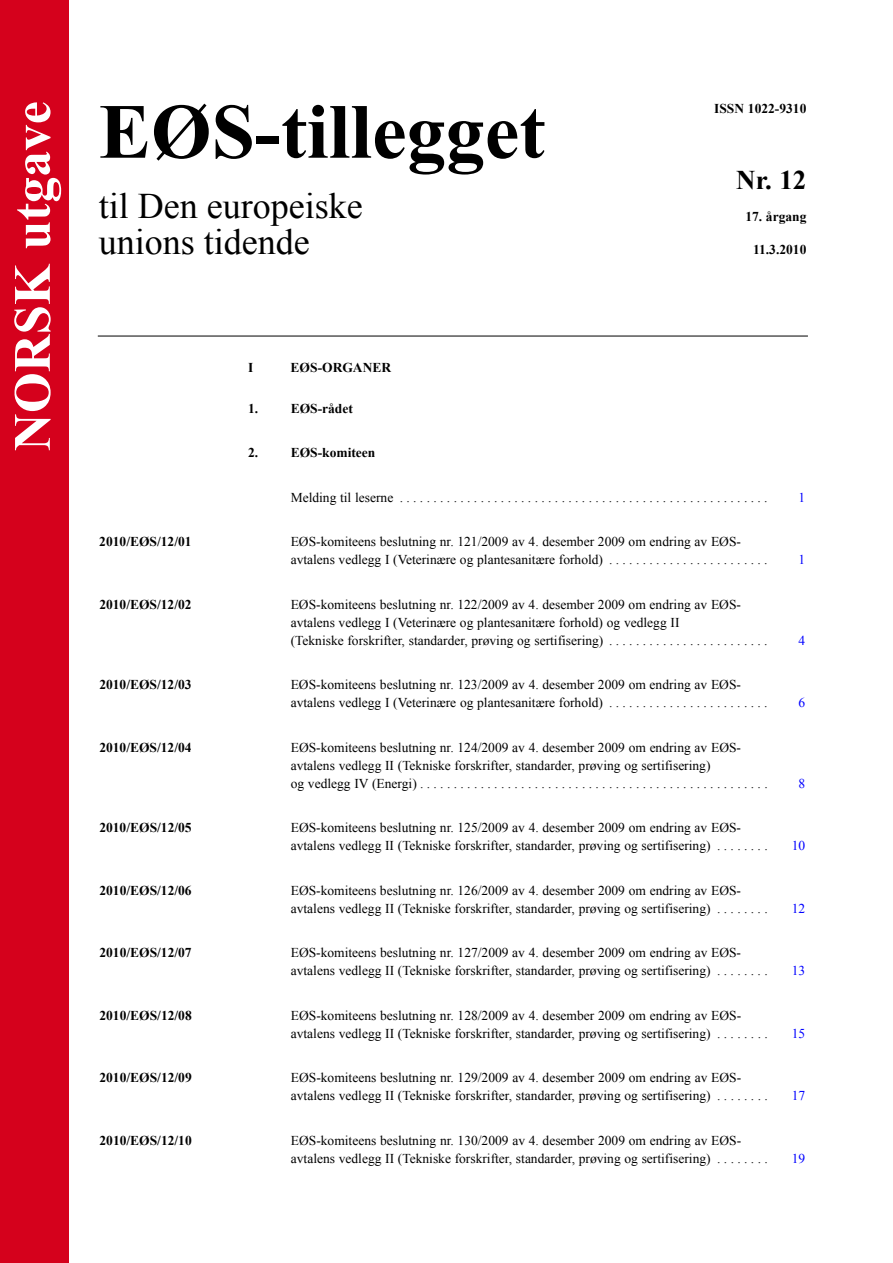
<style>
.page{position:relative;width:893px;height:1263px;background:#fff}
.page>*{position:absolute;margin:0;border:0;box-sizing:border-box;transform-origin:0 0}
.t1{font:700 78px "Times New Roman";color:#000}
.t2{font:700 52.5px "Times New Roman";color:#fff}
.t3{font:36px/36px "Times New Roman";color:#000}
.t4{font:700 27px "Times New Roman";color:#000}
.t5{font:13.5px/18px "Times New Roman";color:#000}
.t6{font:700 13.5px "Times New Roman";color:#000}
.t7{font:13.5px "Times New Roman";color:#00f}
</style>
<div class="page">
<hr style="left:98px;top:336px;width:710px;height:1px;background:#000">
<div style="left:0;top:0;width:68px;height:1263px;background:#d5011c"></div>
<h2 class="t2" style="left:-4px;top:451px;width:351px;rotate:-90deg">NORSK utgave</h2>
<h1 class="t1" style="left:99px;top:78px;width:448px">EØS-tillegget</h1>
<h3 class="t3" style="left:99px;top:187px;width:265px">til Den europeiske unions tidende</h3>
<p class="t6" style="left:714px;top:99px;width:94px">ISSN 1022-9310</p>
<h3 class="t4" style="left:736px;top:161px;width:72px">Nr. 12</h3>
<p class="t6" style="left:745px;top:207px;width:63px">17. årgang</p>
<p class="t6" style="left:753px;top:240px;width:55px">11.3.2010</p>
<p class="t6" style="left:248px;top:359px;width:7px">I</p>
<p class="t6" style="left:291px;top:359px;width:102px">EØS-ORGANER</p>
<p class="t6" style="left:248px;top:399px;width:106px">1. EØS-rådet</p>
<p class="t6" style="left:248px;top:443px;width:129px">2. EØS-komiteen</p>
<p class="t5" style="left:291px;top:488px;width:478px">Melding til leserne .......................................................</p>
<p class="t7" style="left:798px;top:488px;width:8px">1</p>
<p class="t6" style="left:99px;top:532px;width:94px">2010/EØS/12/01</p>
<p class="t5" style="left:291px;top:532px;width:478px">EØS-komiteens beslutning nr. 121/2009 av 4. desember 2009 om endring av EØS&shy;avtalens vedlegg I (Veterinære og plantesanitære forhold) . . . . . . . . . . . . . . . . . . . . . . . .</p>
<p class="t6" style="left:99px;top:595px;width:94px">2010/EØS/12/02</p>
<p class="t5" style="left:291px;top:595px;width:478px">EØS-komiteens beslutning nr. 122/2009 av 4. desember 2009 om endring av EØS&shy;avtalens vedlegg I (Veterinære og plantesanitære forhold) og vedlegg II<br>(Tekniske forskrifter, standarder, prøving og sertifisering) . . . . . . . . . . . . . . . . . . . . . . . .</p>
<p class="t6" style="left:99px;top:675px;width:94px">2010/EØS/12/03</p>
<p class="t5" style="left:291px;top:675px;width:478px">EØS-komiteens beslutning nr. 123/2009 av 4. desember 2009 om endring av EØS&shy;avtalens vedlegg I (Veterinære og plantesanitære forhold) . . . . . . . . . . . . . . . . . . . . . . . .</p>
<p class="t6" style="left:99px;top:738px;width:94px">2010/EØS/12/04</p>
<p class="t5" style="left:291px;top:738px;width:478px">EØS-komiteens beslutning nr. 124/2009 av 4. desember 2009 om endring av EØS&shy;avtalens vedlegg II (Tekniske forskrifter, standarder, prøving og sertifisering)<br>og vedlegg IV (Energi) ....................................................</p>
<p class="t6" style="left:99px;top:818px;width:94px">2010/EØS/12/05</p>
<p class="t5" style="left:291px;top:818px;width:478px">EØS-komiteens beslutning nr. 125/2009 av 4. desember 2009 om endring av EØS&shy;avtalens vedlegg II (Tekniske forskrifter, standarder, prøving og sertifisering) . . . . . . . .</p>
<p class="t6" style="left:99px;top:881px;width:94px">2010/EØS/12/06</p>
<p class="t5" style="left:291px;top:881px;width:478px">EØS-komiteens beslutning nr. 126/2009 av 4. desember 2009 om endring av EØS&shy;avtalens vedlegg II (Tekniske forskrifter, standarder, prøving og sertifisering) . . . . . . . .</p>
<p class="t6" style="left:99px;top:943px;width:94px">2010/EØS/12/07</p>
<p class="t5" style="left:291px;top:943px;width:478px">EØS-komiteens beslutning nr. 127/2009 av 4. desember 2009 om endring av EØS&shy;avtalens vedlegg II (Tekniske forskrifter, standarder, prøving og sertifisering) . . . . . . . .</p>
<p class="t6" style="left:99px;top:1006px;width:94px">2010/EØS/12/08</p>
<p class="t5" style="left:291px;top:1006px;width:478px">EØS-komiteens beslutning nr. 128/2009 av 4. desember 2009 om endring av EØS&shy;avtalens vedlegg II (Tekniske forskrifter, standarder, prøving og sertifisering) . . . . . . . .</p>
<p class="t6" style="left:99px;top:1068px;width:94px">2010/EØS/12/09</p>
<p class="t5" style="left:291px;top:1068px;width:478px">EØS-komiteens beslutning nr. 129/2009 av 4. desember 2009 om endring av EØS&shy;avtalens vedlegg II (Tekniske forskrifter, standarder, prøving og sertifisering) . . . . . . . .</p>
<p class="t6" style="left:99px;top:1131px;width:94px">2010/EØS/12/10</p>
<p class="t5" style="left:291px;top:1131px;width:478px">EØS-komiteens beslutning nr. 130/2009 av 4. desember 2009 om endring av EØS&shy;avtalens vedlegg II (Tekniske forskrifter, standarder, prøving og sertifisering) . . . . . . . .</p>
<p class="t7" style="left:798px;top:551px;width:8px">1</p>
<p class="t7" style="left:798px;top:631px;width:8px">4</p>
<p class="t7" style="left:798px;top:694px;width:8px">6</p>
<p class="t7" style="left:798px;top:774px;width:8px">8</p>
<p class="t7" style="left:792px;top:837px;width:15px">10</p>
<p class="t7" style="left:792px;top:899px;width:15px">12</p>
<p class="t7" style="left:792px;top:962px;width:15px">13</p>
<p class="t7" style="left:792px;top:1024px;width:15px">15</p>
<p class="t7" style="left:792px;top:1087px;width:15px">17</p>
<p class="t7" style="left:792px;top:1149px;width:15px">19</p>
</div>
